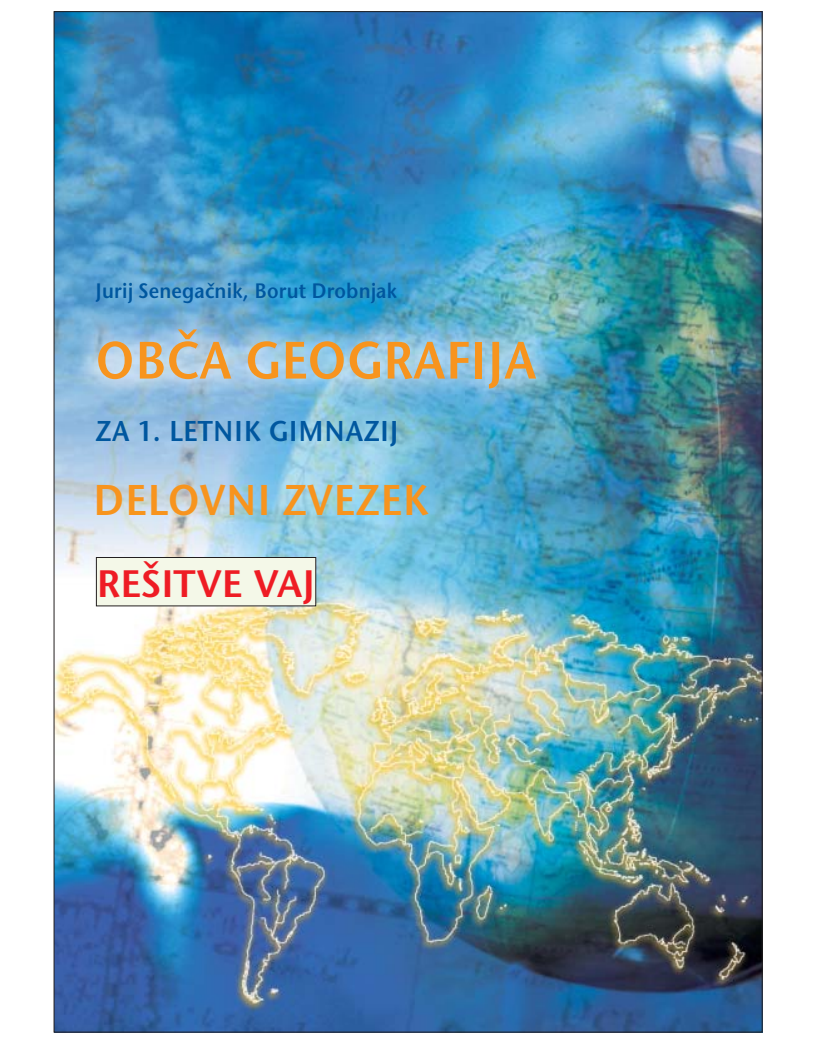
<style>
.page{position:relative;width:814px;height:1042px;background:#fff}
.page>*{position:absolute;margin:0;border:0;box-sizing:border-box;transform-origin:0 0}
.t1{font:55px "Stone San SC Itc TCE Semi";letter-spacing:.01em;color:#f7941e;scale:.92 1}
.t2{font:45px "Stone San SC Itc TCE Semi";letter-spacing:.02em;color:#f7941e;scale:.92 1}
.t3{font:40px "Stone San Itc TCE Semi";color:#ee1c24}
.t4{font:30px "Stone San Itc TCE Semi";letter-spacing:.025em;color:#00579f;scale:.92 1}
.t5{font:21.88px "Stone San Itc TCE Semi";letter-spacing:.01em;color:#00579f;scale:.92 1}
</style>
<div class="page">
<img style="left:56px;top:13px;width:704px;height:1017px">
<div style="left:96px;top:557px;width:220px;height:48px;background:#f4f8e8"></div>
<div style="left:96px;top:557px;width:220px;height:49px;border:1px solid #231f1f"></div>
<p class="t5" style="left:95px;top:282px;width:329px">Jurij Senegačnik, Borut Drobnjak</p>
<h1 class="t1" style="left:95px;top:327px;width:480px">OBČA GEOGRAFIJA</h1>
<h3 class="t4" style="left:95px;top:420px;width:331px">ZA 1. LETNIK GIMNAZIJ</h3>
<h2 class="t2" style="left:93px;top:473px;width:365px">DELOVNI ZVEZEK</h2>
<h3 class="t3" style="left:97px;top:569px;width:220px">REŠITVE VAJ</h3>
</div>
